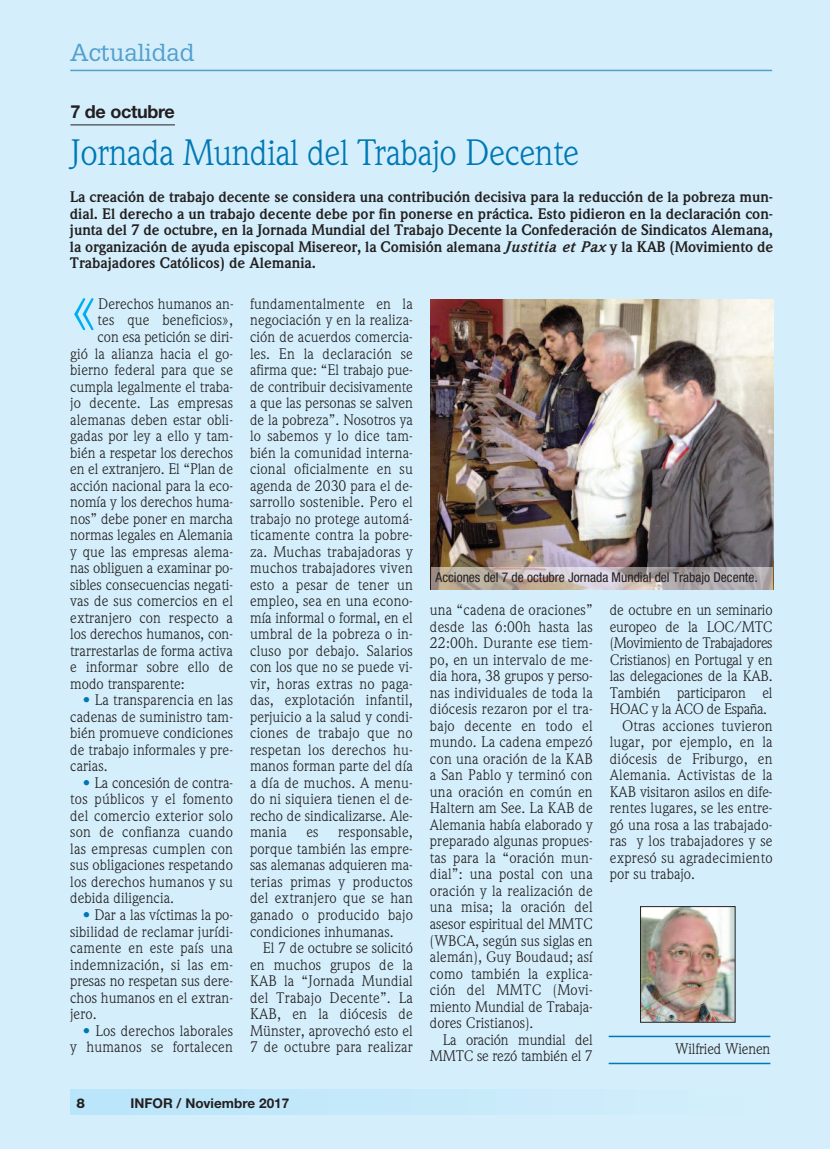
<style>
.page{position:relative;width:830px;height:1149px;background:#fff}
.page>*{position:absolute;margin:0;border:0;box-sizing:border-box;transform-origin:0 0}
.t1{font:61.35px "Weidemann Std";color:#00aeef}
.t2{font:36px "Weidemann Std";letter-spacing:-.015em;color:#0078b6}
.t3{font:24px "Glypha LT Std";color:#549fce}
.t4{font:700 18px "Helvetica Neue";letter-spacing:-.015em;color:#231f20}
.t5{font:15px/16.5px "Weidemann Std";letter-spacing:.005em;color:#231f20;text-align:justify}
.t6{font:700 15px/16.5px "Weidemann Std";color:#231f20;text-align:justify}
.t7{font:15px "Weidemann Std";letter-spacing:-.025em;color:#231f20}
.t8{font:15px "Weidemann Std";letter-spacing:-.02em;color:#231f20}
.t9{font:condensed 13.5px "Helvetica Neue";color:#231f20}
.t10{font:700 13.5px "Helvetica Neue";color:#231f20}
.t11{font:800 13.5px "Helvetica Neue";color:#231f20}
.s1{font-style:italic}
.s2{color:#0078b6}
</style>
<div class="page">
<div style="left:0;top:0;width:829px;height:1148px;background:#d4effb"></div>
<div style="left:70px;top:1089px;width:702px;height:25px;background:#c6eafa"></div>
<hr style="left:70px;top:70px;width:701px;height:1px;background:#549fce">
<img style="left:430px;top:299px;width:343px;height:290px">
<hr style="left:70px;top:124px;width:105px;height:1px;background:#231f20">
<img style="left:431px;top:567px;width:341px;height:22px">
<hr style="left:608px;top:1035px;width:162px;height:1px;background:#0078b6">
<hr style="left:608px;top:1062px;width:162px;height:1px;background:#0078b6">
<img style="left:642px;top:907px;width:91px;height:113px">
<div style="left:640px;top:905px;width:95px;height:117px;border:1px solid #231f20"></div>
<h3 class="t3" style="left:70px;top:39px;width:125px">Actualidad</h3>
<p class="t4" style="left:70px;top:105px;width:106px">7 de octubre</p>
<h2 class="t2" style="left:70px;top:139px;width:510px">Jornada Mundial del Trabajo Decente</h2>
<p class="t6" style="left:70px;top:190px;width:704px">La creación de trabajo decente se considera una contribución decisiva para la reducción de la pobreza mun&shy;dial. El derecho a un trabajo decente debe por fin ponerse en práctica. Esto pidieron en la declaración con&shy;junta del 7 de octubre, en la Jornada Mundial del Trabajo Decente la Confederación de Sindicatos Alemana, la organización de ayuda episcopal Misereor, la Comisión alemana <span class="s1">Justitia et Pax</span> y la KAB (Movimiento de Trabajadores Católicos) de Alemania.</p>
<h1 class="t1" style="left:70px;top:286px;width:29px">«</h1>
<p class="t5" style="left:98px;top:297px;width:137px">Derechos humanos an-</p>
<p class="t5" style="left:98px;top:313px;width:137px">tes que beneficios»,</p>
<p class="t5" style="left:98px;top:330px;width:137px">con esa petición se diri-</p>
<p class="t5" style="left:70px;top:346px;width:164px">gió la alianza hacia el go-</p>
<p class="t5" style="left:70px;top:363px;width:164px">bierno federal para que se</p>
<p class="t5" style="left:70px;top:379px;width:164px">cumpla legalmente el traba-</p>
<p class="t5" style="left:70px;top:396px;width:164px">jo decente. Las empresas</p>
<p class="t5" style="left:70px;top:412px;width:164px">alemanas deben estar obli-</p>
<p class="t5" style="left:70px;top:429px;width:164px">gadas por ley a ello y tam-</p>
<p class="t5" style="left:70px;top:445px;width:164px">bién a respetar los derechos</p>
<p class="t5" style="left:70px;top:462px;width:164px">en el extranjero. El “Plan de</p>
<p class="t5" style="left:70px;top:478px;width:164px">acción nacional para la eco-</p>
<p class="t5" style="left:70px;top:495px;width:164px">nomía y los derechos huma-</p>
<p class="t5" style="left:70px;top:511px;width:164px">nos” debe poner en marcha</p>
<p class="t5" style="left:70px;top:528px;width:164px">normas legales en Alemania</p>
<p class="t5" style="left:70px;top:544px;width:164px">y que las empresas alema-</p>
<p class="t5" style="left:70px;top:561px;width:164px">nas obliguen a examinar po-</p>
<p class="t5" style="left:70px;top:577px;width:164px">sibles consecuencias negati-</p>
<p class="t5" style="left:70px;top:594px;width:164px">vas de sus comercios en el</p>
<p class="t5" style="left:70px;top:610px;width:164px">extranjero con respecto a</p>
<p class="t5" style="left:70px;top:627px;width:164px">los derechos humanos, con-</p>
<p class="t5" style="left:70px;top:643px;width:164px">trarrestarlas de forma activa</p>
<p class="t5" style="left:70px;top:660px;width:164px">e informar sobre ello de</p>
<p class="t5" style="left:70px;top:676px;width:116px">modo transparente:</p>
<p class="t5" style="left:70px;top:693px;width:164px;text-indent:13px"><span class="s2">•</span> La transparencia en las cadenas de suministro tam&shy;bién promueve condiciones de trabajo informales y pre&shy;carias.</p>
<p class="t5" style="left:70px;top:775px;width:164px;text-indent:13px"><span class="s2">•</span> La concesión de contra&shy;tos públicos y el fomento del comercio exterior solo son de confianza cuando las empresas cumplen con sus obligaciones respetando los derechos humanos y su debida diligencia.</p>
<p class="t5" style="left:70px;top:907px;width:164px;text-indent:13px"><span class="s2">•</span> Dar a las víctimas la po&shy;sibilidad de reclamar jurídi&shy;camente en este país una indemnización, si las em&shy;presas no respetan sus dere&shy;chos humanos en el extran&shy;jero.</p>
<p class="t5" style="left:70px;top:1023px;width:164px;text-align:right"><span class="s2">•</span> Los derechos laborales<br>y humanos se fortalecen</p>
<p class="t5" style="left:250px;top:297px;width:164px">fundamentalmente en la negociación y en la realiza&shy;ción de acuerdos comercia&shy;les. En la declaración se afirma que: “El trabajo pue&shy;de contribuir decisivamente a que las personas se salven de la pobreza”. Nosotros ya lo sabemos y lo dice tam&shy;bién la comunidad interna&shy;cional oficialmente en su agenda de 2030 para el de&shy;sarrollo sostenible. Pero el trabajo no protege automá&shy;ticamente contra la pobre&shy;za. Muchas trabajadoras y muchos trabajadores viven esto a pesar de tener un empleo, sea en una econo&shy;mía informal o formal, en el umbral de la pobreza o in&shy;cluso por debajo. Salarios con los que no se puede vi&shy;vir, horas extras no paga&shy;das, explotación infantil, perjuicio a la salud y condi&shy;ciones de trabajo que no respetan los derechos hu&shy;manos forman parte del día a día de muchos. A menu&shy;do ni siquiera tienen el de&shy;recho de sindicalizarse. Ale&shy;mania</p>
<p class="t5" style="left:250px;top:825px;width:164px;text-indent:88px">responsable, porque también las empre&shy;sas alemanas adquieren ma&shy;terias primas y productos del extranjero que se han ganado o producido bajo condiciones inhumanas.</p>
<p class="t5" style="left:250px;top:940px;width:164px;text-indent:13px">El 7 de octubre se solicitó en muchos grupos de la KAB la “Jornada Mundial del Trabajo Decente”. La KAB, en la diócesis de Münster, aprovechó esto el 7 de octubre para realizar</p>
<p class="t5" style="left:306px;top:825px;width:14px">es</p>
<p class="t11" style="left:76px;top:1097px;width:10px">8</p>
<p class="t10" style="left:130px;top:1097px;width:160px">INFOR / Noviembre 2017</p>
<p class="t9" style="left:435px;top:572px;width:323px">Acciones del 7 de octubre Jornada Mundial del Trabajo Decente.</p>
<p class="t5" style="left:429px;top:603px;width:164px">una “cadena de oraciones” desde las 6:00h hasta las 22:00h. Durante ese tiem&shy;po, en un intervalo de me&shy;dia hora, 38 grupos y perso&shy;nas individuales de toda la diócesis rezaron por el tra&shy;bajo decente en todo el mundo. La cadena empezó con una oración de la KAB a San Pablo y terminó con una oración en común en Haltern am See. La KAB de Alemania había elaborado y preparado algunas propues&shy;tas para la “oración mun&shy;dial”: una postal con una oración y la realización de una misa; la oración del asesor espiritual del MMTC (WBCA, según sus siglas en alemán), Guy Boudaud; así como también la explica&shy;ción del MMTC (Movi&shy;miento Mundial de Trabaja&shy;dores Cristianos).</p>
<p class="t5" style="left:430px;top:1032px;width:164px;text-align:right">La oración mundial del<br>MMTC se rezó también el 7</p>
<p class="t5" style="left:609px;top:603px;width:164px">de octubre en un seminario</p>
<p class="t5" style="left:609px;top:619px;width:164px">europeo de la LOC/MTC</p>
<p class="t7" style="left:609px;top:637px;width:164px">(Movimiento de Trabajadores</p>
<p class="t5" style="left:609px;top:652px;width:164px">Cristianos) en Portugal y en</p>
<p class="t5" style="left:609px;top:669px;width:164px">las delegaciones de la KAB.</p>
<p class="t5" style="left:609px;top:685px;width:164px">También participaron el</p>
<p class="t8" style="left:609px;top:703px;width:159px">HOAC y la ACO de España.</p>
<p class="t5" style="left:622px;top:718px;width:151px">Otras acciones tuvieron</p>
<p class="t5" style="left:609px;top:735px;width:164px">lugar, por ejemplo, en la</p>
<p class="t5" style="left:609px;top:751px;width:164px">diócesis de Friburgo, en</p>
<p class="t5" style="left:609px;top:768px;width:164px">Alemania. Activistas de la</p>
<p class="t5" style="left:609px;top:784px;width:164px">KAB visitaron asilos en dife-</p>
<p class="t5" style="left:609px;top:801px;width:164px">rentes lugares, se les entre-</p>
<p class="t5" style="left:609px;top:817px;width:164px">gó una rosa a las trabajado-</p>
<p class="t5" style="left:609px;top:834px;width:164px">ras y los trabajadores y se</p>
<p class="t5" style="left:609px;top:850px;width:164px">expresó su agradecimiento</p>
<p class="t5" style="left:609px;top:867px;width:87px">por su trabajo.</p>
<p class="t5" style="left:674px;top:1041px;width:97px">Wilfried Wienen</p>
</div>
